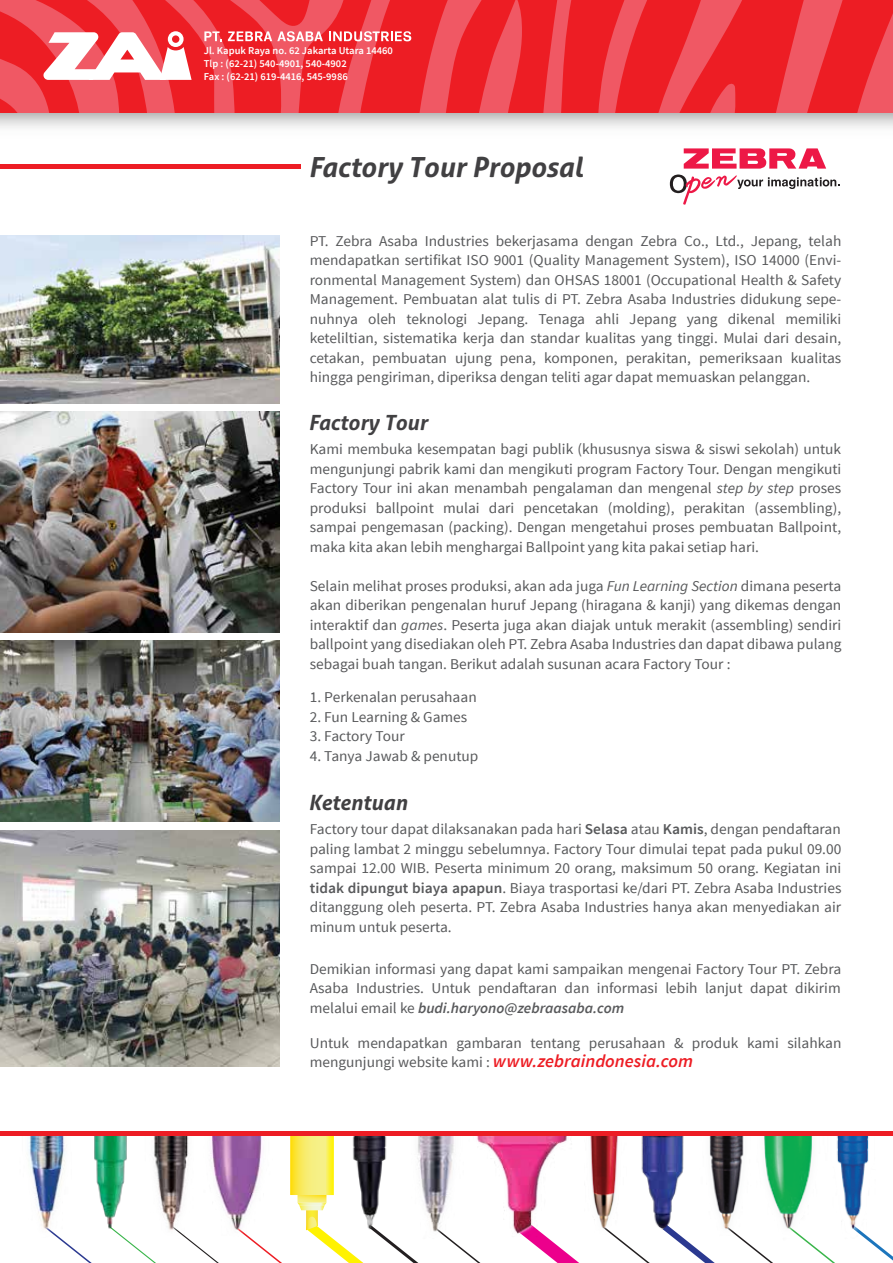
<style>
.page{position:relative;width:893px;height:1263px;background:#fff}
.page>*{position:absolute;margin:0;border:0;box-sizing:border-box;transform-origin:0 0}
.t1{font:italic 700 27.75px "Aller";color:#414042}
.t2{font:italic 700 21px "Aller";color:#414042}
.t3{font:15px/19.5px "Source Sans Pro";color:#58595b;text-align:justify}
.t4{font:600 10.5px/13px "Source Sans Pro";color:#fff}
.s1{font-style:italic}
.s2{font-weight:600}
.s3{font-weight:600;font-style:italic}
.s4{font-weight:600;font-style:italic;font-size:18px;color:#ed1d24}
</style>
<div class="page">
<img style="left:0;top:112px;width:893px;height:16px">
<svg style="left:0;top:0;width:329px;height:112px;background:#ee3b45"></svg>
<hr style="left:0;top:165px;width:300px;height:4px;background:#ed1d24">
<svg style="left:329px;top:0;width:564px;height:112px;background:#ee323b"></svg>
<svg style="left:43px;top:0;width:280px;height:112px;background:#f0555d"></svg>
<img style="left:0;top:640px;width:279px;height:182px">
<img style="left:0;top:235px;width:279px;height:169px">
<img style="left:0;top:411px;width:279px;height:222px">
<img style="left:0;top:831px;width:279px;height:235px">
<img style="left:3px;top:1135px;width:76px;height:91px">
<img style="left:489px;top:1135px;width:78px;height:68px">
<img style="left:641px;top:1135px;width:41px;height:68px">
<img style="left:567px;top:1135px;width:74px;height:68px">
<img style="left:79px;top:1135px;width:46px;height:68px">
<img style="left:125px;top:1135px;width:61px;height:68px">
<img style="left:409px;top:1135px;width:80px;height:68px">
<img style="left:334px;top:1135px;width:75px;height:68px">
<img style="left:186px;top:1135px;width:101px;height:68px">
<svg style="left:290px;top:1135px;width:44px;height:60px;background:#f8e85c"></svg>
<svg style="left:298px;top:1195px;width:28px;height:8px"></svg>
<svg style="left:43px;top:1203px;width:792px;height:60px"></svg>
<img style="left:682px;top:1135px;width:58px;height:105px">
<img style="left:740px;top:1135px;width:59px;height:108px">
<img style="left:799px;top:1135px;width:94px;height:127px">
<hr style="left:0;top:1131px;width:893px;height:4px;background:#ed1d24">
<svg style="left:670px;top:148px;width:170px;height:57px"></svg>
<p class="t4" style="left:204px;top:44px;width:191px">Jl. Kapuk Raya no. 62 Jakarta Utara 14460<br>Tlp : (62-21) 540-4901, 540-4902<br>Fax : (62-21) 619-4416, 545-9986</p>
<h1 class="t1" style="left:309px;top:149px;width:276px">Factory Tour Proposal</h1>
<p class="t3" style="left:310px;top:231px;width:533px">PT. Zebra Asaba Industries bekerjasama dengan Zebra Co., Ltd., Jepang, telah mendapatkan sertifikat ISO 9001 (Quality Management System), ISO 14000 (Envi&shy;ronmental Management System) dan OHSAS 18001 (Occupational Health &amp; Safety Management. Pembuatan alat tulis di PT. Zebra Asaba Industries didukung sepe&shy;nuhnya oleh teknologi Jepang. Tenaga ahli Jepang yang dikenal memiliki keteliltian, sistematika kerja dan standar kualitas yang tinggi. Mulai dari desain, cetakan, pembuatan ujung pena, komponen, perakitan, pemeriksaan kualitas hingga pengiriman, diperiksa dengan teliti agar dapat memuaskan pelanggan.</p>
<h2 class="t2" style="left:309px;top:409px;width:120px">Factory Tour</h2>
<p class="t3" style="left:310px;top:440px;width:533px">Kami membuka kesempatan bagi publik (khususnya siswa &amp; siswi sekolah) untuk mengunjungi pabrik kami dan mengikuti program Factory Tour. Dengan mengikuti Factory Tour ini akan menambah pengalaman dan mengenal <span class="s1">step by step</span> proses produksi ballpoint mulai dari pencetakan (molding), perakitan (assembling), sampai pengemasan (packing). Dengan mengetahui proses pembuatan Ballpoint, maka kita akan lebih menghargai Ballpoint yang kita pakai setiap hari.</p>
<p class="t3" style="left:310px;top:576px;width:533px">Selain melihat proses produksi, akan ada juga <span class="s1">Fun Learning Section</span> dimana peserta akan diberikan pengenalan huruf Jepang (hiragana &amp; kanji) yang dikemas dengan interaktif dan <span class="s1">games</span>. Peserta juga akan diajak untuk merakit (assembling) sendiri ballpoint yang disediakan oleh PT. Zebra Asaba Industries dan dapat dibawa pulang sebagai buah tangan. Berikut adalah susunan acara Factory Tour :</p>
<p class="t3" style="left:310px;top:688px;width:168px">1. Perkenalan perusahaan</p>
<p class="t3" style="left:310px;top:707px;width:159px">2. Fun Learning &amp; Games</p>
<p class="t3" style="left:310px;top:727px;width:96px">3. Factory Tour</p>
<p class="t3" style="left:310px;top:746px;width:170px">4. Tanya Jawab &amp; penutup</p>
<h2 class="t2" style="left:309px;top:789px;width:100px">Ketentuan</h2>
<p class="t3" style="left:310px;top:820px;width:533px">Factory tour dapat dilaksanakan pada hari <span class="s2">Selasa</span> atau <span class="s2">Kamis</span>, dengan pendaftaran paling lambat 2 minggu sebelumnya. Factory Tour dimulai tepat pada pukul 09.00 sampai 12.00 WIB. Peserta minimum 20 orang, maksimum 50 orang. Kegiatan ini <span class="s2">tidak dipungut biaya apapun</span>. Biaya trasportasi ke/dari PT. Zebra Asaba Industries ditanggung oleh peserta. PT. Zebra Asaba Industries hanya akan menyediakan air minum untuk peserta.</p>
<p class="t3" style="left:310px;top:959px;width:533px">Demikian informasi yang dapat kami sampaikan mengenai Factory Tour PT. Zebra Asaba Industries. Untuk pendaftaran dan informasi lebih lanjut dapat dikirim melalui email ke <span class="s3">budi.haryono@zebraasaba.com</span></p>
<p class="t3" style="left:310px;top:1033px;width:533px">Untuk mendapatkan gambaran tentang perusahaan &amp; produk kami silahkan mengunjungi website kami : <span class="s4">www.zebraindonesia.com</span></p>
</div>
